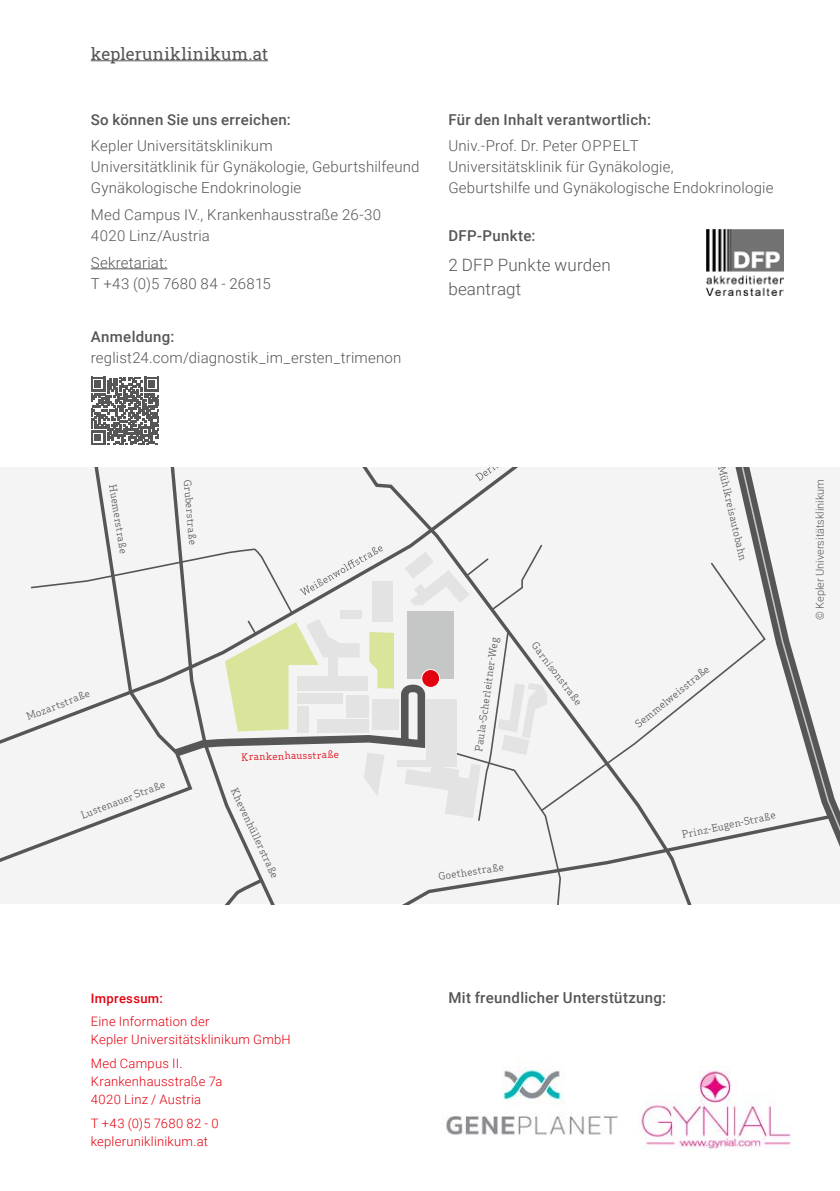
<style>
.page{position:relative;width:840px;height:1191px;background:#fff}
.page>*{position:absolute;margin:0;border:0;box-sizing:border-box;transform-origin:0 0}
.t1{font:300 17px/24px "Roboto";letter-spacing:.01em;color:#565656}
.t2{font:17px "Roboto Slab";letter-spacing:.02em;color:#565656}
.t3{font:300 15px/21px "Roboto";letter-spacing:.015em;color:#565656}
.t4{font:500 15px "Roboto";letter-spacing:.02em;color:#565656}
.t5{font:300 13px/18px "Roboto";letter-spacing:.02em;color:#e3000f}
.t6{font:500 13px "Roboto";letter-spacing:.025em;color:#e3000f}
.t7{font:300 11px "Roboto";color:#565656}
.t8{font:9.8px "Apex Serif";color:#565656}
.t9{font:9.8px "Apex Serif";color:#e3000f}
</style>
<div class="page">
<hr style="left:91px;top:268px;width:76px;height:1px;background:#565656">
<img style="left:706px;top:229px;width:76px;height:66px">
<div style="left:561px;top:782px;width:43px;height:122px;background:#f4f4f4"></div>
<div style="left:0;top:467px;width:604px;height:315px;background:#f4f4f4"></div>
<div style="left:604px;top:467px;width:16px;height:437px;background:#f4f4f4"></div>
<svg style="left:620px;top:467px;width:219px;height:437px"></svg>
<svg style="left:475px;top:467px;width:72px;height:14px"></svg>
<svg style="left:0;top:543px;width:561px;height:361px"></svg>
<div style="left:297px;top:693px;width:46px;height:11px;background:#e3e3e3"></div>
<div style="left:297px;top:706px;width:12px;height:26px;background:#e3e3e3"></div>
<div style="left:317px;top:719px;width:51px;height:13px;background:#e3e3e3"></div>
<div style="left:346px;top:695px;width:22px;height:22px;background:#e3e3e3"></div>
<svg style="left:91px;top:377px;width:68px;height:68px"></svg>
<img style="left:639px;top:1070px;width:151px;height:80px">
<img style="left:446px;top:1066px;width:172px;height:69px">
<hr style="left:91px;top:60px;width:177px;height:1px;background:#565656">
<p class="t2" style="left:91px;top:42px;width:179px">kepleruniklinikum.at</p>
<p class="t4" style="left:91px;top:109px;width:201px">So können Sie uns erreichen:</p>
<p class="t3" style="left:91px;top:135px;width:330px">Kepler Universitätsklinikum<br>Universitätklinik für Gynäkologie, Geburtshilfeund<br>Gynäkologische Endokrinologie</p>
<p class="t3" style="left:91px;top:204px;width:292px">Med Campus IV., Krankenhausstraße 26-30<br>4020 Linz/Austria</p>
<p class="t3" style="left:91px;top:251px;width:181px">Sekretariat:<br>T +43 (0)5 7680 84 - 26815</p>
<p class="t4" style="left:91px;top:326px;width:85px">Anmeldung:</p>
<p class="t3" style="left:91px;top:347px;width:312px">reglist24.com/diagnostik_im_ersten_trimenon</p>
<p class="t4" style="left:448px;top:109px;width:204px">Für den Inhalt verantwortlich:</p>
<p class="t3" style="left:448px;top:135px;width:326px">Univ.-Prof. Dr. Peter OPPELT<br>Universitätsklinik für Gynäkologie,<br>Geburtshilfe und Gynäkologische Endokrinologie</p>
<p class="t4" style="left:448px;top:225px;width:89px">DFP-Punkte:</p>
<p class="t1" style="left:448px;top:252px;width:164px">2 DFP Punkte wurden beantragt</p>
<p class="t8" style="left:119px;top:484px;width:72px;rotate:81deg">Huemerstraße</p>
<p class="t8" style="left:193px;top:479px;width:67px;rotate:85deg">Gruberstraße</p>
<p class="t8" style="left:25px;top:711px;width:68px;rotate:-21deg">Mozartstraße</p>
<p class="t8" style="left:79px;top:809px;width:90px;rotate:-21deg">Lustenauer Straße</p>
<p class="t9" style="left:241px;top:751px;width:99px;rotate:-2deg">Krankenhausstraße</p>
<p class="t8" style="left:239px;top:786px;width:100px;rotate:65deg">Khevenhüllerstraße</p>
<p class="t8" style="left:472px;top:750px;width:116px;rotate:-82deg">Paula-Scherleitner-W eg</p>
<p class="t8" style="left:538px;top:639px;width:77px;rotate:53deg">Garnisonstraße</p>
<p class="t8" style="left:437px;top:870px;width:67px;rotate:-9deg">Goethestraße</p>
<p class="t8" style="left:727px;top:464px;width:99px;rotate:77deg">Mühlkreisautobahn</p>
<p class="t8" style="left:632px;top:720px;width:94px;rotate:-39deg">Semmelw eisstraße</p>
<p class="t8" style="left:680px;top:828px;width:97px;rotate:-12deg">Prinz-Eugen-Straße</p>
<p class="t7" style="left:811px;top:620px;width:143px;rotate:-90deg">© Kepler Universitätsklinikum</p>
<p class="t6" style="left:91px;top:988px;width:73px">Impressum:</p>
<p class="t5" style="left:91px;top:1012px;width:201px">Eine Information der<br>Kepler Universitätsklinikum GmbH</p>
<p class="t5" style="left:91px;top:1053px;width:133px">Med Campus II.<br>Krankenhausstraße 7a<br>4020 Linz / Austria</p>
<p class="t5" style="left:91px;top:1113px;width:129px">T +43 (0)5 7680 82 - 0 kepleruniklinikum.at</p>
<p class="t4" style="left:448px;top:986px;width:219px">Mit freundlicher Unterstützung:</p>
</div>
